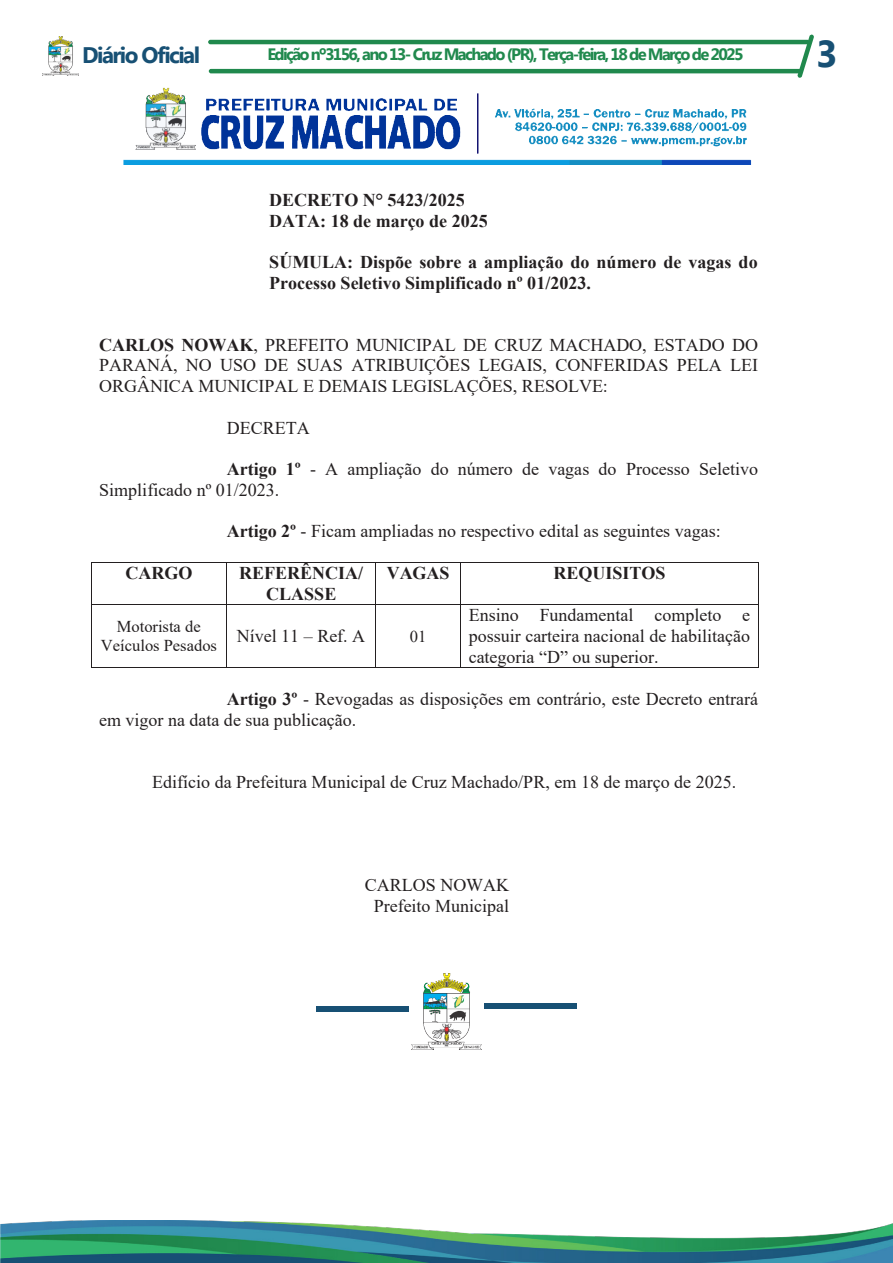
<style>
.page{position:relative;width:893px;height:1263px;background:#fff}
.page>*{position:absolute;margin:0;border:0;box-sizing:border-box;transform-origin:0 0}
.t1{font:700 37.5px "Myanmar Text";color:#175074}
.t2{font:700 22.5px "Myanmar Text";letter-spacing:-.07em;color:#175074}
.t3{font:18px/20.7px "Times New Roman";color:#231f20;text-align:justify}
.t4{font:700 18px/20.7px "Times New Roman";color:#231f20}
.t5{font:700 16.5px "Myanmar Text";letter-spacing:-.1em;color:#20894d}
.t6{font:16.5px/18.9px "Times New Roman";color:#231f20;text-align:center}
.s1{font-weight:700}
</style>
<div class="page">
<hr style="left:208px;top:40px;width:602px;height:4px;background:#20894d;border-radius:2px">
<hr style="left:209px;top:69px;width:593px;height:4px;background:#20894d;border-radius:2px">
<img style="left:43px;top:37px;width:36px;height:38px">
<svg style="left:797px;top:34px;width:17px;height:44px"></svg>
<img style="left:0;top:1220px;width:893px;height:43px">
<img style="left:123px;top:87px;width:629px;height:78px">
<hr style="left:91px;top:562px;width:135px;height:1px;background:#231f20">
<hr style="left:227px;top:562px;width:148px;height:1px;background:#231f20">
<hr style="left:376px;top:562px;width:84px;height:1px;background:#231f20">
<hr style="left:461px;top:562px;width:297px;height:1px;background:#231f20">
<hr style="left:91px;top:562px;width:1px;height:42px;background:#231f20">
<hr style="left:226px;top:562px;width:1px;height:42px;background:#231f20">
<hr style="left:375px;top:562px;width:1px;height:42px;background:#231f20">
<hr style="left:460px;top:562px;width:1px;height:42px;background:#231f20">
<hr style="left:758px;top:562px;width:1px;height:42px;background:#231f20">
<hr style="left:91px;top:604px;width:135px;height:1px;background:#231f20">
<hr style="left:227px;top:604px;width:148px;height:1px;background:#231f20">
<hr style="left:376px;top:604px;width:84px;height:1px;background:#231f20">
<hr style="left:461px;top:604px;width:297px;height:1px;background:#231f20">
<hr style="left:91px;top:605px;width:1px;height:62px;background:#231f20">
<hr style="left:91px;top:667px;width:135px;height:1px;background:#231f20">
<hr style="left:226px;top:605px;width:1px;height:62px;background:#231f20">
<hr style="left:227px;top:667px;width:148px;height:1px;background:#231f20">
<hr style="left:375px;top:605px;width:1px;height:62px;background:#231f20">
<hr style="left:376px;top:667px;width:84px;height:1px;background:#231f20">
<hr style="left:460px;top:605px;width:1px;height:62px;background:#231f20">
<hr style="left:461px;top:667px;width:297px;height:1px;background:#231f20">
<hr style="left:758px;top:605px;width:1px;height:62px;background:#231f20">
<svg style="left:316px;top:1006px;width:93px;height:5px"></svg>
<img style="left:411px;top:974px;width:71px;height:75px">
<svg style="left:484px;top:1003px;width:93px;height:6px"></svg>
<p class="t2" style="left:82px;top:42px;width:119px">Diário Oficial</p>
<p class="t5" style="left:267px;top:45px;width:478px">Edição nº3156, ano 13- Cruz Machado (PR), Terça-feira, 18 de Março de 2025</p>
<p class="t1" style="left:816px;top:32px;width:23px">3</p>
<p class="t4" style="left:269px;top:189px;width:220px">DECRETO N° 5423/2025<br>DATA: 18 de março de 2025</p>
<p class="t4" style="left:269px;top:251px;width:490px">SÚMULA: Dispõe sobre a ampliação do número de vagas do<br>Processo Seletivo Simplificado nº 01/2023.</p>
<p class="t3" style="left:99px;top:334px;width:660px"><span class="s1">CARLOS NOWAK</span>, PREFEITO MUNICIPAL DE CRUZ MACHADO, ESTADO DO PARANÁ, NO USO DE SUAS ATRIBUIÇÕES LEGAIS, CONFERIDAS PELA LEI ORGÂNICA MUNICIPAL E DEMAIS LEGISLAÇÕES, RESOLVE:</p>
<p class="t3" style="left:227px;top:417px;width:85px">DECRETA</p>
<p class="t3" style="left:99px;top:458px;width:660px;text-indent:128px"><span class="s1">Artigo 1º</span> - A ampliação do número de vagas do Processo Seletivo<br>Simplificado nº 01/2023.</p>
<p class="t3" style="left:227px;top:520px;width:495px"><span class="s1">Artigo 2º</span> - Ficam ampliadas no respectivo edital as seguintes vagas:</p>
<p class="t4" style="left:125px;top:562px;width:68px">CARGO</p>
<p class="t4" style="left:239px;top:562px;width:125px;text-align:center">REFERÊNCIA/<br>CLASSE</p>
<p class="t4" style="left:387px;top:562px;width:64px">VAGAS</p>
<p class="t4" style="left:553px;top:562px;width:114px">REQUISITOS</p>
<p class="t6" style="left:101px;top:617px;width:118px">Motorista de<br>Veículos Pesados</p>
<p class="t3" style="left:237px;top:625px;width:130px">Nível 11 – Ref. A</p>
<p class="t6" style="left:410px;top:626px;width:18px">01</p>
<p class="t3" style="left:469px;top:604px;width:283px">Ensino Fundamental completo e possuir carteira nacional de habilitação categoria “D” ou superior.</p>
<p class="t3" style="left:99px;top:688px;width:661px;text-indent:128px"><span class="s1">Artigo 3º</span> - Revogadas as disposições em contrário, este Decreto entrará em vigor na data de sua publicação.</p>
<p class="t3" style="left:152px;top:771px;width:586px">Edifício da Prefeitura Municipal de Cruz Machado/PR, em 18 de março de 2025.</p>
<p class="t3" style="left:365px;top:874px;width:146px;text-align:center">CARLOS NOWAK<br>Prefeito Municipal</p>
</div>
